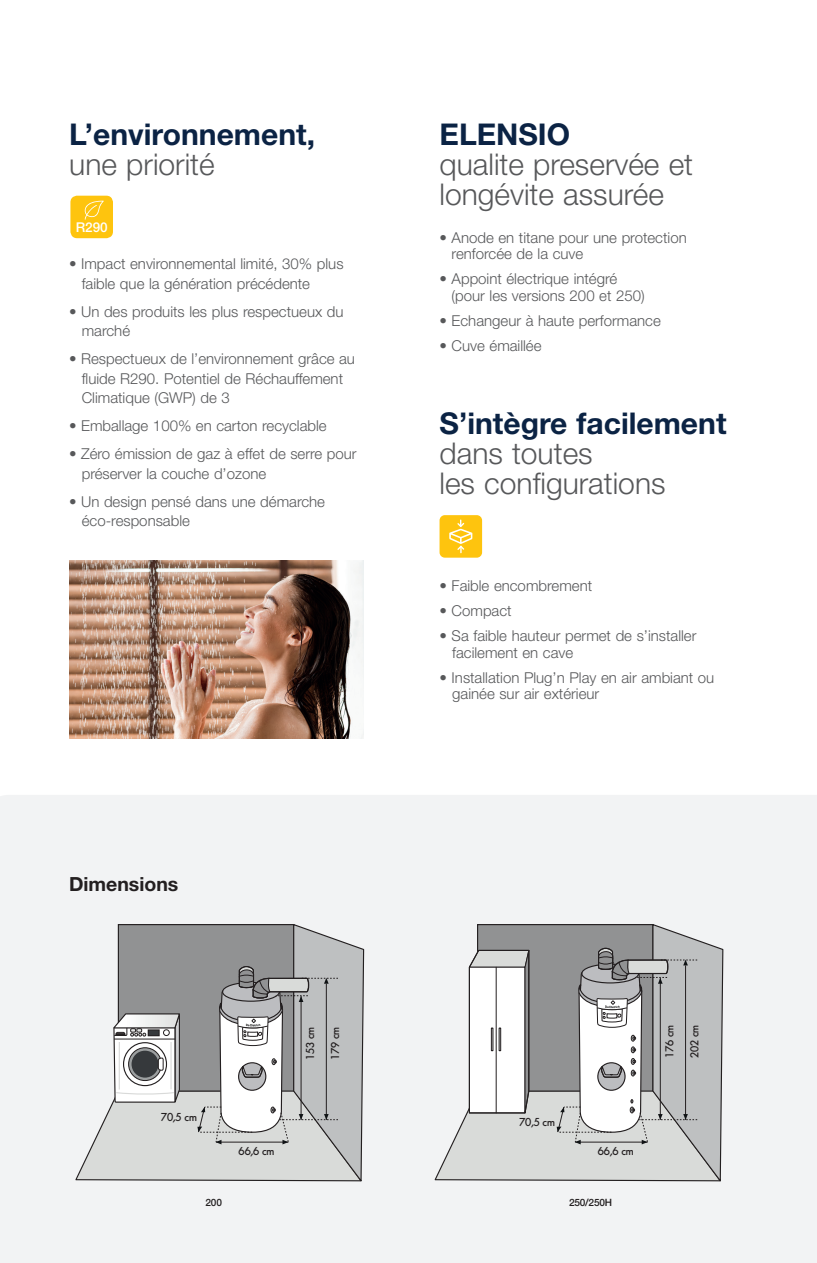
<style>
.page{position:relative;width:817px;height:1263px;background:#fff}
.page>*{position:absolute;margin:0;border:0;box-sizing:border-box;transform-origin:0 0}
.t1{font:300 30px/30px "Helvetica Neue LT Std";color:#57585a}
.t2{font:700 30px "Helvetica Neue LT Std";color:#0b2344}
.t3{font:700 19.5px "Helvetica Neue LT Std";color:#231f20}
.t4{font:300 15px/19.5px "Helvetica Neue LT Std";color:#57585a}
.t5{font:500 13.5px "Helvetica Neue LT Std";color:#fff}
.t6{font:500 11.4px/24.9px "Futura BQ";letter-spacing:-.025em;color:#231f20}
.t7{font:500 10.05px "Helvetica Neue LT Std";letter-spacing:-.02em;color:#231f20}
</style>
<div class="page">
<svg style="left:0;top:738px;width:816px;height:525px;fill:#f2f3f4"></svg>
<img style="left:69px;top:561px;width:295px;height:177px">
<svg style="left:74px;top:923px;width:291px;height:273px"></svg>
<svg style="left:433px;top:923px;width:291px;height:273px"></svg>
<div style="left:439px;top:515px;width:43px;height:43px;background:#fec40e;border-radius:5px"></div>
<svg style="left:449px;top:519px;width:23px;height:34px"></svg>
<div style="left:70px;top:196px;width:43px;height:42px;background:#fec40e;border-radius:7px"></div>
<svg style="left:84px;top:201px;width:20px;height:19px"></svg>
<h1 class="t2" style="left:69px;top:116px;width:247px">L’environnement,</h1>
<h1 class="t1" style="left:69px;top:149px;width:147px">une priorité</h1>
<p class="t5" style="left:76px;top:219px;width:34px">R290</p>
<p class="t4" style="left:82px;top:254px;width:263px;text-indent:-13px">• Impact environnemental limité, 30% plus faible que la génération précédente</p>
<p class="t4" style="left:82px;top:301px;width:263px;text-indent:-13px">• Un des produits les plus respectueux du marché</p>
<p class="t4" style="left:82px;top:349px;width:275px;text-indent:-13px">• Respectueux de l’environnement grâce au fluide R290. Potentiel de Réchauffement<br>Climatique (GWP) de 3</p>
<p class="t4" style="left:69px;top:416px;width:259px">• Emballage 100% en carton recyclable</p>
<p class="t4" style="left:82px;top:444px;width:276px;text-indent:-13px">• Zéro émission de gaz à effet de serre pour préserver la couche d’ozone</p>
<p class="t4" style="left:82px;top:491px;width:245px;text-indent:-13px">• Un design pensé dans une démarche éco-responsable</p>
<h2 class="t3" style="left:69px;top:872px;width:111px">Dimensions</h2>
<p class="t6" style="left:161px;top:1104px;width:38px">70,5 cm</p>
<p class="t7" style="left:205px;top:1197px;width:18px">200</p>
<p class="t6" style="left:238px;top:1139px;width:38px">66,6 cm</p>
<p class="t6" style="left:298px;top:1060px;width:35px;rotate:-90deg">153 cm<br>179 cm</p>
<h1 class="t2" style="left:439px;top:116px;width:132px">ELENSIO</h1>
<h1 class="t1" style="left:439px;top:149px;width:255px">qualite preservée et longévite assurée</h1>
<p class="t4" style="left:451px;top:229px;width:236px;line-height:16.5px;text-indent:-12px">• Anode en titane pour une protection renforcée de la cuve</p>
<p class="t4" style="left:451px;top:270px;width:195px;line-height:16.5px;text-indent:-12px">• Appoint électrique intégré (pour les versions 200 et 250)</p>
<p class="t4" style="left:439px;top:310px;width:223px">• Echangeur à haute performance</p>
<p class="t4" style="left:439px;top:335px;width:103px">• Cuve émaillée</p>
<h1 class="t2" style="left:439px;top:405px;width:288px">S’intègre facilement</h1>
<h1 class="t1" style="left:439px;top:438px;width:227px">dans toutes<br>les configurations</h1>
<p class="t4" style="left:439px;top:576px;width:154px">• Faible encombrement</p>
<p class="t4" style="left:439px;top:601px;width:74px">• Compact</p>
<p class="t4" style="left:452px;top:627px;width:245px;line-height:16.5px;text-indent:-13px">• Sa faible hauteur permet de s’installer facilement en cave</p>
<p class="t4" style="left:452px;top:669px;width:263px;line-height:16.5px;text-indent:-13px">• Installation Plug’n Play en air ambiant ou gainée sur air extérieur</p>
<p class="t6" style="left:519px;top:1110px;width:38px">70,5 cm</p>
<p class="t6" style="left:597px;top:1139px;width:38px">66,6 cm</p>
<p class="t7" style="left:569px;top:1197px;width:45px">250/250H</p>
<p class="t6" style="left:657px;top:1058px;width:35px;rotate:-90deg">176 cm<br>202 cm</p>
</div>
